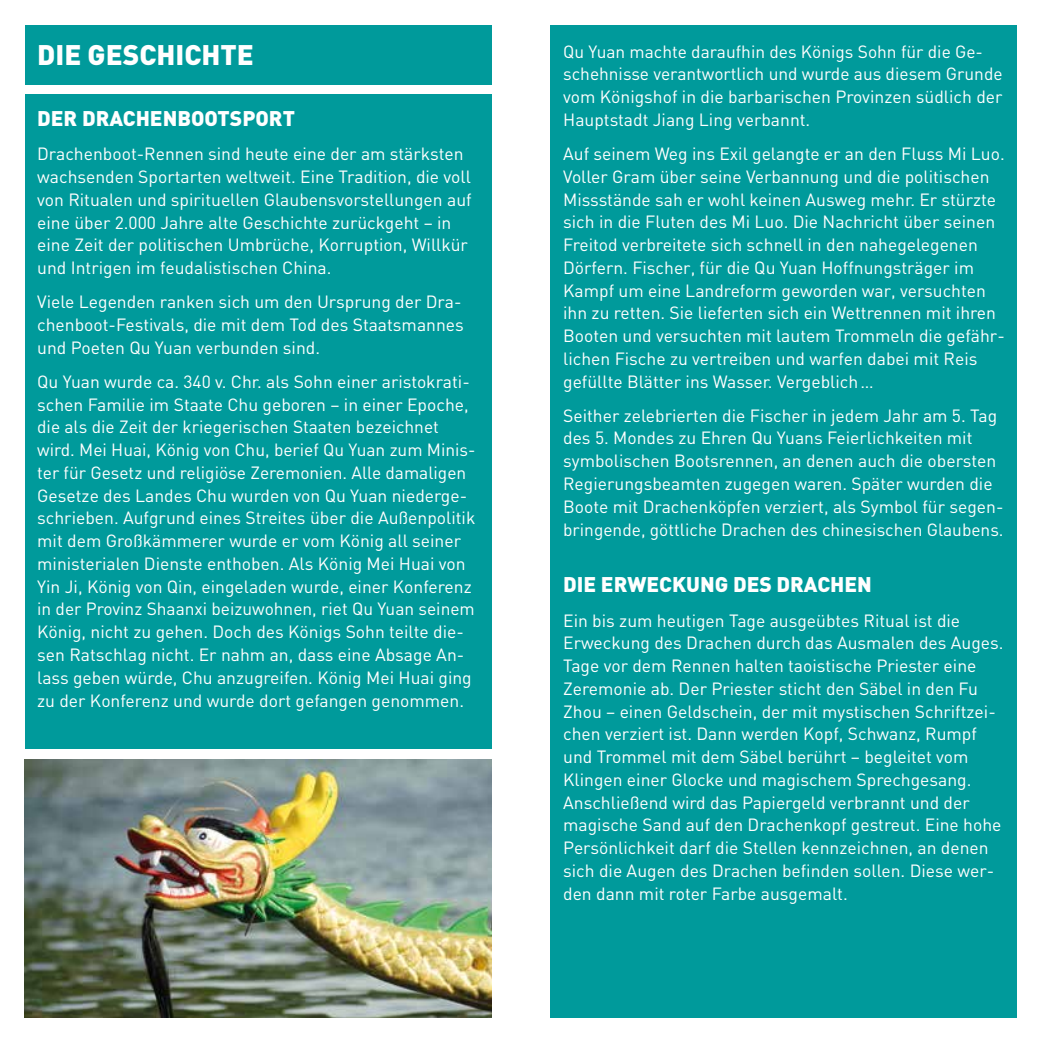
<style>
.page{position:relative;width:1042px;height:1042px;background:#fff}
.page>*{position:absolute;margin:0;border:0;box-sizing:border-box;transform-origin:0 0}
.t1{font:900 28px "DIN";color:#fff}
.t2{font:900 21px "DIN";color:#fff}
.t3{font:17.5px/22.8px "DIN";color:#fff}
</style>
<div class="page">
<div style="left:25px;top:94px;width:466px;height:655px;background:#009a9b"></div>
<img style="left:25px;top:759px;width:466px;height:258px">
<div style="left:551px;top:25px;width:466px;height:992px;background:#009a9b"></div>
<div style="left:25px;top:25px;width:466px;height:59px;background:#009a9b"></div>
<h1 class="t1" style="left:37px;top:36px;width:218px">DIE GESCHICHTE</h1>
<p class="t3" style="left:563px;top:39px;width:441px">Qu Yuan machte daraufhin des Königs Sohn für die Ge&shy;schehnisse verantwortlich und wurde aus diesem Grunde vom Königshof in die barbarischen Provinzen südlich der Hauptstadt Jiang Ling verbannt.</p>
<p class="t3" style="left:563px;top:142px;width:443px">Auf seinem Weg ins Exil gelangte er an den Fluss Mi Luo.<br>Voller Gram über seine Verbannung und die politischen Missstände sah er wohl keinen Ausweg mehr. Er stürzte sich in die Fluten des Mi Luo. Die Nachricht über seinen Freitod verbreitete sich schnell in den nahegelegenen Dörfern. Fischer, für die Qu Yuan Hoffnungsträger im Kampf um eine Landreform geworden war, versuchten ihn zu retten. Sie lieferten sich ein Wettrennen mit ihren Booten und versuchten mit lautem Trommeln die gefähr&shy;lichen Fische zu vertreiben und warfen dabei mit Reis gefüllte Blätter ins Wasser. Vergeblich…</p>
<p class="t3" style="left:563px;top:403px;width:442px">Seither zelebrierten die Fischer in jedem Jahr am 5. Tag des 5. Mondes zu Ehren Qu Yuans Feierlichkeiten mit symbolischen Bootsrennen, an denen auch die obersten Regierungsbeamten zugegen waren. Später wurden die Boote mit Drachenköpfen verziert, als Symbol für segen&shy;bringende, göttliche Drachen des chinesischen Glaubens.</p>
<p class="t2" style="left:563px;top:571px;width:310px">DIE ERWECKUNG DES DRACHEN</p>
<p class="t3" style="left:563px;top:608px;width:442px">Ein bis zum heutigen Tage ausgeübtes Ritual ist die Erweckung des Drachen durch das Ausmalen des Auges.<br>Tage vor dem Rennen halten taoistische Priester eine Zeremonie ab. Der Priester sticht den Säbel in den Fu Zhou – einen Geldschein, der mit mystischen Schriftzei&shy;chen verziert ist. Dann werden Kopf, Schwanz, Rumpf und Trommel mit dem Säbel berührt – begleitet vom Klingen einer Glocke und magischem Sprechgesang.<br>Anschließend wird das Papiergeld verbrannt und der magische Sand auf den Drachenkopf gestreut. Eine hohe Persönlichkeit darf die Stellen kennzeichnen, an denen sich die Augen des Drachen befinden sollen. Diese wer&shy;den dann mit roter Farbe ausgemalt.</p>
<p class="t2" style="left:37px;top:105px;width:259px">DER DRACHENBOOTSPORT</p>
<p class="t3" style="left:37px;top:142px;width:436px">Drachenboot-Rennen sind heute eine der am stärksten wachsenden Sportarten weltweit. Eine Tradition, die voll von Ritualen und spirituellen Glaubensvorstellungen auf eine über 2.000 Jahre alte Geschichte zurückgeht – in eine Zeit der politischen Umbrüche, Korruption, Willkür und Intrigen im feudalistischen China.</p>
<p class="t3" style="left:37px;top:290px;width:428px">Viele Legenden ranken sich um den Ursprung der Dra&shy;chenboot-Festivals, die mit dem Tod des Staatsmannes und Poeten Qu Yuan verbunden sind.</p>
<p class="t3" style="left:37px;top:370px;width:440px">Qu Yuan wurde ca. 340 v. Chr. als Sohn einer aristokrati&shy;schen Familie im Staate Chu geboren – in einer Epoche, die als die Zeit der kriegerischen Staaten bezeichnet wird. Mei Huai, König von Chu, berief Qu Yuan zum Minis&shy;ter für Gesetz und religiöse Zeremonien. Alle damaligen Gesetze des Landes Chu wurden von Qu Yuan niederge&shy;schrieben. Aufgrund eines Streites über die Außenpolitik mit dem Großkämmerer wurde er vom König all seiner ministerialen Dienste enthoben. Als König Mei Huai von Yin Ji, König von Qin, eingeladen wurde, einer Konferenz in der Provinz Shaanxi beizuwohnen, riet Qu Yuan seinem König, nicht zu gehen. Doch des Königs Sohn teilte die&shy;sen Ratschlag nicht. Er nahm an, dass eine Absage An&shy;lass geben würde, Chu anzugreifen. König Mei Huai ging zu der Konferenz und wurde dort gefangen genommen.</p>
</div>
